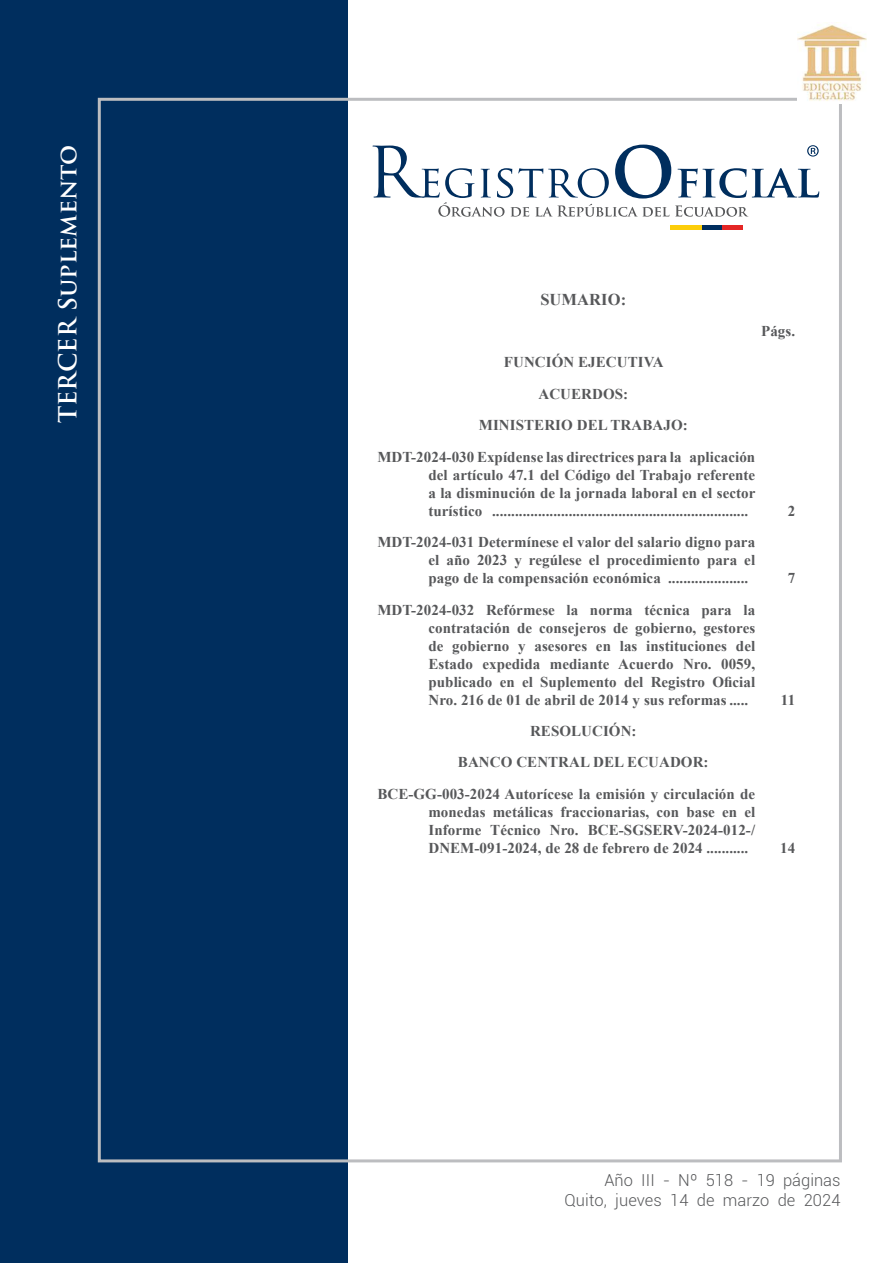
<style>
.page{position:relative;width:893px;height:1263px;background:#fff}
.page>*{position:absolute;margin:0;border:0;box-sizing:border-box;transform-origin:0 0}
.t1{font:700 24.3px "Trajan Pro";letter-spacing:.005em;color:#fff}
.t2{font:300 16.5px "Roboto";letter-spacing:.005em;color:#57585a}
.Sumario_Title{font:700 16.5px "Times New Roman";letter-spacing:.005em;color:#57585a}
.Sumario_Tab_1{font:700 15px/18px "Times New Roman";letter-spacing:.005em;color:#57585a;text-align:justify}
.Sumario_Center{font:700 15px "Times New Roman";letter-spacing:.005em;color:#57585a}
.Sumario_Numero{font:700 15px "Times New Roman";letter-spacing:.005em;color:#57585a}
</style>
<div class="page">
<div style="left:0;top:0;width:348px;height:1263px;background:#002e5e"></div>
<div style="left:670px;top:225px;width:32px;height:5px;background:#fccd0a"></div>
<div style="left:702px;top:225px;width:21px;height:5px;background:#002e5e"></div>
<div style="left:723px;top:225px;width:20px;height:5px;background:#e42625"></div>
<svg style="left:372px;top:145px;width:447px;height:72px"></svg>
<img style="left:798px;top:24px;width:69px;height:77px">
<p class="t1" style="left:53px;top:423px;width:280px;rotate:-90deg">TERCER Suplemento</p>
<p class="Sumario_Title" style="left:540px;top:288px;width:87px">SUMARIO:</p>
<p class="Sumario_Numero" style="left:761px;top:321px;width:36px">Págs.</p>
<p class="Sumario_Center" style="left:504px;top:352px;width:161px">FUNCIÓN EJECUTIVA</p>
<p class="Sumario_Center" style="left:538px;top:383px;width:91px">ACUERDOS:</p>
<p class="Sumario_Center" style="left:479px;top:415px;width:210px">MINISTERIO DEL TRABAJO:</p>
<p class="Sumario_Tab_1" style="left:428px;top:447px;width:329px;text-indent:-51px">MDT-2024-030 Expídense las directrices para la aplicación del artículo 47.1 del Código del Trabajo referente a la disminución de la jornada laboral en el sector turístico ...................................................................</p>
<p class="Sumario_Tab_1" style="left:428px;top:533px;width:328px;text-indent:-51px">MDT-2024-031 Determínese el valor del salario digno para el año 2023 y regúlese el procedimiento para el pago de la compensación económica .....................</p>
<p class="Sumario_Tab_1" style="left:428px;top:600px;width:328px;text-indent:-51px">MDT-2024-032 Refórmese la norma técnica para la contratación de consejeros de gobierno, gestores de gobierno y asesores en las instituciones del Estado expedida mediante Acuerdo Nro. 0059, publicado en el Suplemento del Registro Oficial Nro. 216 de 01 de abril de 2014 y sus reformas .....</p>
<p class="Sumario_Center" style="left:530px;top:721px;width:108px">RESOLUCIÓN:</p>
<p class="Sumario_Center" style="left:458px;top:752px;width:252px">BANCO CENTRAL DEL ECUADOR:</p>
<p class="Sumario_Tab_1" style="left:428px;top:784px;width:328px;text-indent:-51px">BCE-GG-003-2024 Autorícese la emisión y circulación de monedas metálicas fraccionarias, con base en el Informe Técnico Nro. BCE-SGSERV-2024-012-/ DNEM-091-2024, de 28 de febrero de 2024 ...........</p>
<p class="Sumario_Numero" style="left:788px;top:500px;width:9px">2</p>
<p class="Sumario_Numero" style="left:788px;top:568px;width:9px">7</p>
<p class="Sumario_Numero" style="left:781px;top:689px;width:16px">11</p>
<p class="Sumario_Numero" style="left:780px;top:837px;width:17px">14</p>
<p class="t2" style="left:604px;top:1169px;width:238px">Año III - Nº 518 - 19 páginas</p>
<p class="t2" style="left:565px;top:1189px;width:277px">Quito, jueves 14 de marzo de 2024</p>
</div>
